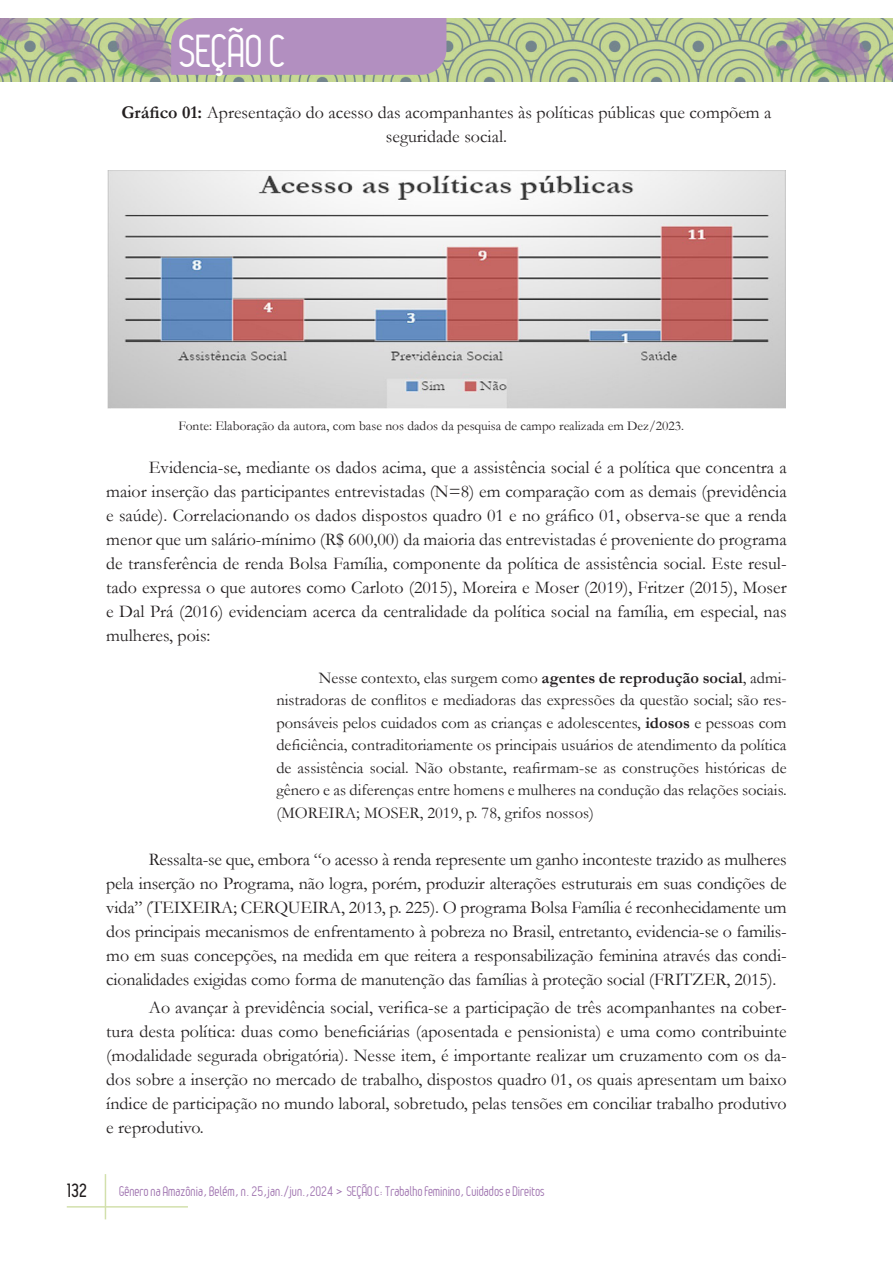
<style>
.page{position:relative;width:893px;height:1263px;background:#fff}
.page>*{position:absolute;margin:0;border:0;box-sizing:border-box;transform-origin:0 0}
.t1{font:45px "Leger";letter-spacing:-.01em;color:#fff}
.Texto{font:18px/24px "Garamond";color:#231f20;text-align:justify}
.Título_1-imgs{font:18px/24px "Garamond";color:#231f20;text-align:center}
.t2{font:700 18px "Leger";color:#231f20}
.Citação{font:16.5px/22.5px "Garamond";color:#231f20;text-align:justify}
.t3{font:13.5px "Leger";color:#9f73af}
.Fonte{font:13.5px "Garamond";color:#231f20}
.s1{font-weight:700}
</style>
<div class="page">
<hr style="left:105px;top:1174px;width:1px;height:45px;background:#d2e0ac">
<hr style="left:67px;top:1206px;width:121px;height:1px;background:#d2e0ac">
<img style="left:0;top:18px;width:893px;height:64px">
<div style="left:171px;top:18px;width:275px;height:57px;background:#b28fc0"></div>
<img style="left:107px;top:170px;width:678px;height:239px">
<h1 class="t1" style="left:179px;top:26px;width:109px">SEÇÃO C</h1>
<p class="Título_1-imgs" style="left:121px;top:100px;width:652px"><span class="s1">Gráfico 01:</span> Apresentação do acesso das acompanhantes às políticas públicas que compõem a seguridade social.</p>
<p class="Fonte" style="left:179px;top:417px;width:507px">Fonte: Elaboração da autora, com base nos dados da pesquisa de campo realizada em Dez/2023.</p>
<p class="Texto" style="left:106px;top:455px;width:682px;text-indent:43px">Evidencia-se, mediante os dados acima, que a assistência social é a política que concentra a maior inserção das participantes entrevistadas (N=8) em comparação com as demais (previdência e saúde). Correlacionando os dados dispostos quadro 01 e no gráfico 01, observa-se que a renda menor que um salário-mínimo (R$ 600,00) da maioria das entrevistadas é proveniente do programa de transferência de renda Bolsa Família, componente da política de assistência social. Este resul&shy;tado expressa o que autores como Carloto (2015), Moreira e Moser (2019), Fritzer (2015), Moser e Dal Prá (2016) evidenciam acerca da centralidade da política social na família, em especial, nas mulheres, pois:</p>
<p class="Citação" style="left:276px;top:666px;width:512px;text-indent:43px">Nesse contexto, elas surgem como <span class="s1">agentes de reprodução social</span>, admi&shy;nistradoras de conflitos e mediadoras das expressões da questão social; são res&shy;ponsáveis pelos cuidados com as crianças e adolescentes, <span class="s1">idosos</span> e pessoas com deficiência, contraditoriamente os principais usuários de atendimento da política de assistência social. Não obstante, reafirmam-se as construções históricas de gênero e as diferenças entre homens e mulheres na condução das relações sociais. (MOREIRA; MOSER, 2019, p. 78, grifos nossos)</p>
<p class="Texto" style="left:106px;top:847px;width:682px;text-indent:43px">Ressalta-se que, embora “o acesso à renda represente um ganho inconteste trazido as mulheres pela inserção no Programa, não logra, porém, produzir alterações estruturais em suas condições de vida” (TEIXEIRA; CERQUEIRA, 2013, p. 225). O programa Bolsa Família é reconhecidamente um dos principais mecanismos de enfrentamento à pobreza no Brasil, entretanto, evidencia-se o familis&shy;mo em suas concepções, na medida em que reitera a responsabilização feminina através das condi&shy;cionalidades exigidas como forma de manutenção das famílias à proteção social (FRITZER, 2015).</p>
<p class="Texto" style="left:106px;top:995px;width:682px;text-indent:43px">Ao avançar à previdência social, verifica-se a participação de três acompanhantes na cober&shy;tura desta política: duas como beneficiárias (aposentada e pensionista) e uma como contribuinte (modalidade segurada obrigatória). Nesse item, é importante realizar um cruzamento com os da&shy;dos sobre a inserção no mercado de trabalho, dispostos quadro 01, os quais apresentam um baixo índice de participação no mundo laboral, sobretudo, pelas tensões em conciliar trabalho produtivo e reprodutivo.</p>
<p class="t2" style="left:67px;top:1180px;width:21px">132</p>
<p class="t3" style="left:119px;top:1183px;width:427px">Gênero na Amazônia, Belém, n. 25,jan./jun.,2024 &gt; SEÇÃO C: Trabalho feminino, Cuidados e Direitos</p>
</div>
